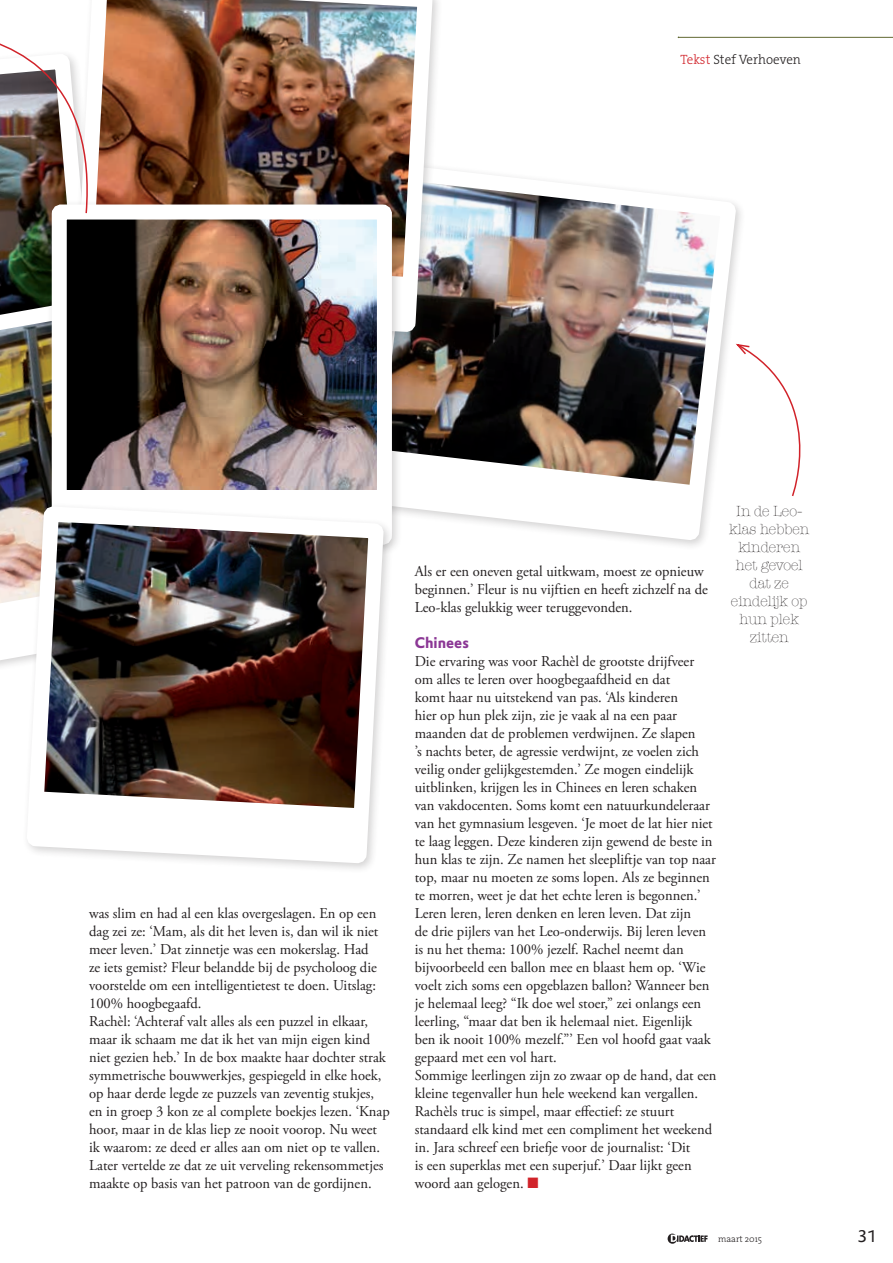
<style>
.page{position:relative;width:893px;height:1263px;background:#fff}
.page>*{position:absolute;margin:0;border:0;box-sizing:border-box;transform-origin:0 0}
.t1{font:16.5px "DTL Prokyon T";color:#231f20}
.t2{font:15px/18px "Adobe Garamond Pro";color:#231f20}
.t3{font:300 15px/18px "American Typewriter";color:#231f20;text-align:center;scale:.94 1}
.t4{font:15px "DTL Prokyon ST Bold";color:#8b3795}
.t5{font:300 13.5px "The Serif";color:#231f20}
.t6{font:300 9px "The Serif";color:#231f20}
.s1{color:#d1232a}
</style>
<div class="page">
<svg style="left:668px;top:1233px;width:40px;height:11px"></svg>
<hr style="left:678px;top:37px;width:215px;height:1px;background:#616832">
<svg style="left:746px;top:345px;width:55px;height:151px"></svg>
<img style="left:440px;top:169px;width:305px;height:377px">
<svg style="left:440px;top:449px;width:255px;height:80px"></svg>
<img style="left:0;top:215px;width:47px;height:73px">
<img style="left:0;top:288px;width:47px;height:378px">
<svg style="left:0;top:576px;width:19px;height:70px"></svg>
<img style="left:106px;top:0;width:334px;height:518px">
<div style="left:47px;top:199px;width:356px;height:357px;background:#231f20;opacity:.2"></div>
<img style="left:68px;top:221px;width:308px;height:269px">
<div style="left:52px;top:205px;width:340px;height:340px;border:15px solid #fff;border-radius:2px"></div>
<div style="left:64px;top:490px;width:319px;height:43px;background:#fff"></div>
<img style="left:0;top:17px;width:106px;height:198px">
<img style="left:19px;top:498px;width:372px;height:371px">
<svg style="left:39px;top:791px;width:321px;height:61px"></svg>
<p class="t5" style="left:680px;top:48px;width:122px"><span class="s1">Tekst</span> Stef Verhoeven</p>
<p class="t2" style="left:89px;top:905px;width:302px">was slim en had al een klas overgeslagen. En op een dag zei ze: ‘Mam, als dit het leven is, dan wil ik niet meer leven.’ Dat zinnetje was een mokerslag. Had<br>ze iets gemist? Fleur belandde bij de psycholoog die voorstelde om een intelligentietest te doen. Uitslag:<br>100% hoogbegaafd.<br>Rachèl: ‘Achteraf valt alles als een puzzel in elkaar, maar ik schaam me dat ik het van mijn eigen kind niet gezien heb.’ In de box maakte haar dochter strak symmetrische bouwwerkjes, gespiegeld in elke hoek, op haar derde legde ze puzzels van zeventig stukjes, en in groep 3 kon ze al complete boekjes lezen. ‘Knap hoor, maar in de klas liep ze nooit voorop. Nu weet ik waarom: ze deed er alles aan om niet op te vallen.<br>Later vertelde ze dat ze uit verveling rekensommetjes maakte op basis van het patroon van de gordijnen.</p>
<p class="t2" style="left:415px;top:563px;width:295px">Als er een oneven getal uitkwam, moest ze opnieuw beginnen.’ Fleur is nu vijftien en heeft zichzelf na de<br>Leo-klas gelukkig weer teruggevonden.</p>
<p class="t4" style="left:415px;top:633px;width:56px">Chinees</p>
<p class="t2" style="left:415px;top:653px;width:303px">Die ervaring was voor Rachèl de grootste drijfveer<br>om alles te leren over hoogbegaafdheid en dat<br>komt haar nu uitstekend van pas. ‘Als kinderen<br>hier op hun plek zijn, zie je vaak al na een paar maanden dat de problemen verdwijnen. Ze slapen<br>’s nachts beter, de agressie verdwijnt, ze voelen zich veilig onder gelijkgestemden.’ Ze mogen eindelijk uitblinken, krijgen les in Chinees en leren schaken van vakdocenten. Soms komt een natuurkundeleraar van het gymnasium lesgeven. ‘Je moet de lat hier niet te laag leggen. Deze kinderen zijn gewend de beste in hun klas te zijn. Ze namen het sleepliftje van top naar top, maar nu moeten ze soms lopen. Als ze beginnen te morren, weet je dat het echte leren is begonnen.’ Leren leren, leren denken en leren leven. Dat zijn<br>de drie pijlers van het Leo-onderwijs. Bij leren leven is nu het thema: 100% jezelf. Rachel neemt dan bijvoorbeeld een ballon mee en blaast hem op. ‘Wie voelt zich soms een opgeblazen ballon? Wanneer ben je helemaal leeg? “Ik doe wel stoer,” zei onlangs een leerling, “maar dat ben ik helemaal niet. Eigenlijk ben ik nooit 100% mezelf.”’ Een vol hoofd gaat vaak gepaard met een vol hart.<br>Sommige leerlingen zijn zo zwaar op de hand, dat een kleine tegenvaller hun hele weekend kan vergallen.<br>Rachèls truc is simpel, maar effectief: ze stuurt standaard elk kind met een compliment het weekend in. Jara schreef een briefje voor de journalist: ‘Dit<br>is een superklas met een superjuf.’ Daar lijkt geen woord aan gelogen. <span class="s1">■</span></p>
<p class="t3" style="left:729px;top:502px;width:87px">In de Leo&shy;klas hebben kinderen het gevoel dat ze eindelijk op hun plek zitten</p>
<p class="t6" style="left:718px;top:1232px;width:45px">maart 2015</p>
<p class="t1" style="left:857px;top:1225px;width:21px">31</p>
</div>
